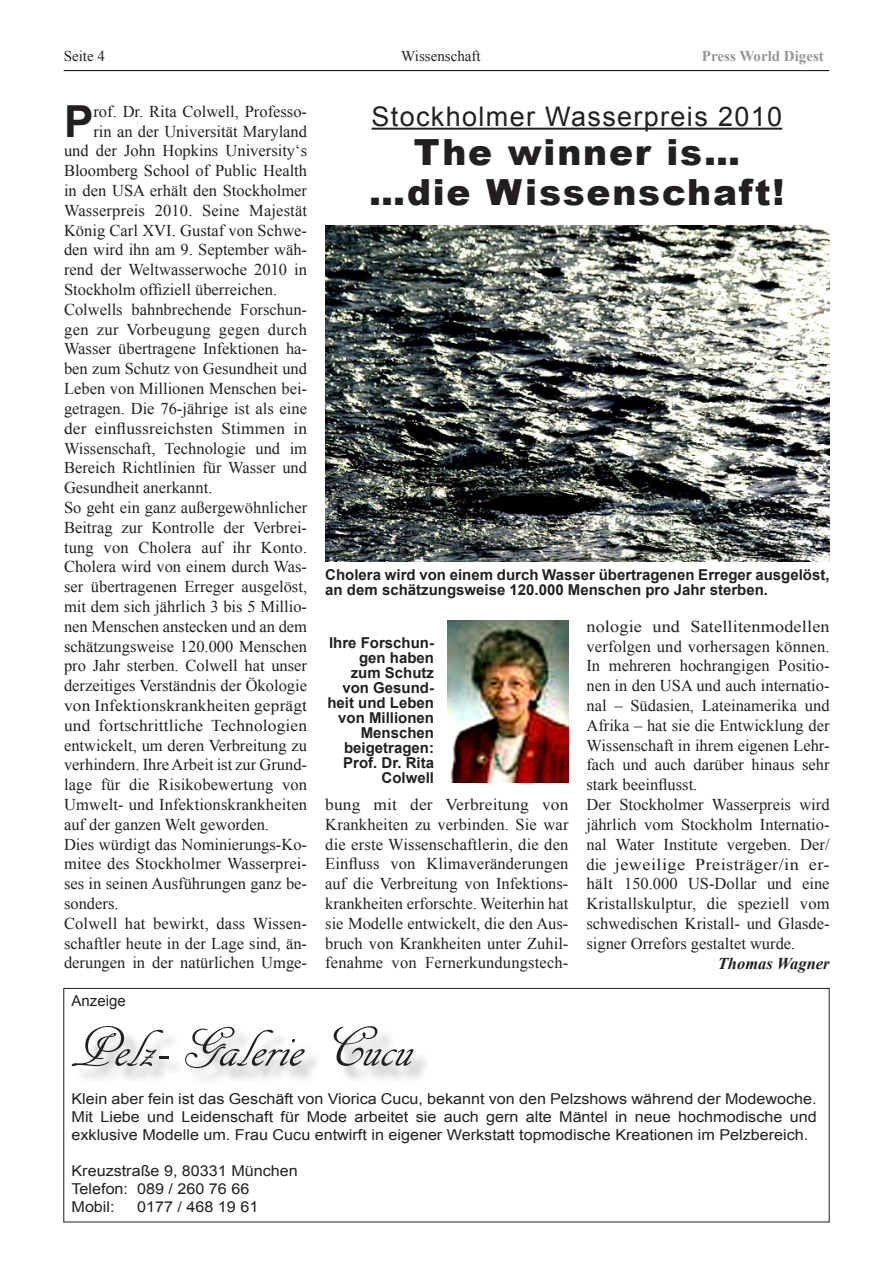
<style>
.page{position:relative;width:893px;height:1263px;background:#fff}
.page>*{position:absolute;margin:0;border:0;box-sizing:border-box;transform-origin:0 0}
.t1{font:60px "ARDECODE";color:#231f20}
.t2{font:700 44.1px "Arial";color:#231f20}
._5-Titel_klein{font:900 36px "Arial";letter-spacing:.05em;color:#231f20}
._5-Titel_klein-2{font:27px "Arial";letter-spacing:.05em;color:#231f20}
.t3{font:16.5px/19.8px "Times New Roman";color:#231f20;text-align:justify}
.t4{font:16.5px/19.8px "Times New Roman";color:#231f20;text-align:justify;scale:1.05 1}
.t5{font:16.5px/19.8px "Times New Roman";color:#231f20;text-align:justify;scale:1.1 1}
.t6{font:italic 700 16.5px "Times New Roman";color:#231f20}
.t7{font:15px/18px "Arial";color:#231f20;text-align:justify;scale:1.08 1}
.t8{font:700 15px/15px "Arial";color:#231f20;text-align:right}
._3-Grundschrift_ohne{font:15px "Times New Roman";color:#231f20}
._3-Grundschrift_ohne-2{font:700 15px "Times New Roman";color:#939598}
.t9{font:15px "Arial";color:#231f20}
</style>
<div class="page">
<hr style="left:64px;top:70px;width:765px;height:1px;background:#231f20">
<hr style="left:372px;top:128px;width:410px;height:2px;background:#231f20">
<img style="left:325px;top:225px;width:505px;height:336px">
<img style="left:448px;top:620px;width:120px;height:163px">
<div style="left:75px;top:1028px;width:356px;height:59px;background:#231f20;opacity:.41"></div>
<div style="left:63px;top:988px;width:767px;height:234px;border:1px solid #231f20"></div>
<p class="_3-Grundschrift_ohne" style="left:64px;top:46px;width:43px">Seite 4</p>
<p class="_3-Grundschrift_ohne" style="left:401px;top:46px;width:81px">Wissenschaft</p>
<p class="_3-Grundschrift_ohne-2" style="left:702px;top:46px;width:123px">Press World Digest</p>
<p class="t2" style="left:64px;top:92px;width:31px">P</p>
<p class="t3" style="left:93px;top:101px;width:215px">rof. Dr. Rita Colwell, Professo-</p>
<p class="t3" style="left:93px;top:121px;width:215px">rin an der Universität Maryland</p>
<p class="t3" style="left:64px;top:141px;width:245px">und der John Hopkins University‘s</p>
<p class="t3" style="left:64px;top:161px;width:245px">Bloomberg School of Public Health</p>
<p class="t3" style="left:64px;top:180px;width:245px">in den USA erhält den Stockholmer</p>
<p class="t3" style="left:64px;top:200px;width:245px">Wasserpreis 2010. Seine Majestät</p>
<p class="t3" style="left:64px;top:220px;width:245px">König Carl XVI. Gustaf von Schwe-</p>
<p class="t3" style="left:64px;top:240px;width:245px">den wird ihn am 9. September wäh-</p>
<p class="t3" style="left:64px;top:260px;width:245px">rend der Weltwasserwoche 2010 in</p>
<p class="t3" style="left:64px;top:279px;width:215px">Stockholm offiziell überreichen.</p>
<p class="t3" style="left:64px;top:299px;width:245px">Colwells bahnbrechende Forschun&shy;gen zur Vorbeugung gegen durch Wasser übertragene Infektionen ha&shy;ben zum Schutz von Gesundheit und Leben von Millionen Menschen bei&shy;getragen. Die 76-jährige ist als eine der einflussreichsten Stimmen in Wissenschaft, Technologie und im Bereich Richtlinien für Wasser und Gesundheit anerkannt.</p>
<p class="t3" style="left:64px;top:497px;width:245px">So geht ein ganz außergewöhnlicher Beitrag zur Kontrolle der Verbrei&shy;tung von Cholera auf ihr Konto.<br>Cholera wird von einem durch Was&shy;ser übertragenen Erreger ausgelöst, mit dem sich jährlich 3 bis 5 Millio&shy;nen Menschen anstecken und an dem schätzungsweise 120.000 Menschen pro Jahr sterben. Colwell hat unser derzeitiges Verständnis der Ökologie von Infektionskrankheiten geprägt und fortschrittliche Technologien entwickelt, um deren Verbreitung zu verhindern. Ihre Arbeit ist zur Grund&shy;lage für die Risikobewertung von Umwelt- und Infektionskrankheiten auf der ganzen Welt geworden.</p>
<p class="t3" style="left:64px;top:834px;width:245px">Dies würdigt das Nominierungs-Ko&shy;mitee des Stockholmer Wasserprei&shy;ses in seinen Ausführungen ganz be&shy;sonders.</p>
<p class="t3" style="left:64px;top:913px;width:245px">Colwell hat bewirkt, dass Wissen&shy;schaftler heute in der Lage sind, än&shy;derungen in der natürlichen Umge-</p>
<p class="_5-Titel_klein-2" style="left:372px;top:99px;width:412px">Stockholmer Wasserpreis 2010</p>
<p class="_5-Titel_klein" style="left:414px;top:126px;width:328px">The winner is…</p>
<p class="_5-Titel_klein" style="left:369px;top:166px;width:417px">…die Wissenschaft!</p>
<p class="t8" style="left:325px;top:567px;width:506px">Cholera wird von einem durch Wasser übertragenen Erreger ausgelöst,</p>
<p class="t8" style="left:325px;top:582px;width:444px">an dem schätzungsweise 120.000 Menschen pro Jahr sterben.</p>
<p class="t8" style="left:327px;top:635px;width:108px">Ihre Forschun&shy;gen haben zum Schutz von Gesund&shy;heit und Leben von Millionen<br>Menschen beigetragen:<br>Prof. Dr. Rita<br>Colwell</p>
<p class="t5" style="left:586px;top:616px;width:223px">nologie und Satellitenmodellen verfolgen und vorhersagen können.<br>In mehreren hochrangigen Positio&shy;nen in den USA und auch internatio&shy;nal – Südasien, Lateinamerika und Afrika – hat sie die Entwicklung der Wissenschaft in ihrem eigenen Lehr&shy;fach und auch darüber hinaus sehr stark beeinflusst.</p>
<p class="t3" style="left:586px;top:794px;width:245px">Der Stockholmer Wasserpreis wird jährlich vom Stockholm Internatio&shy;nal Water Institute vergeben. Der/ die jeweilige Preisträger/in er&shy;hält 150.000 US-Dollar und eine Kristallskulptur, die speziell vom schwedischen Kristall- und Glasde&shy;signer Orrefors gestaltet wurde.</p>
<p class="t6" style="left:718px;top:951px;width:113px">Thomas Wagner</p>
<p class="t4" style="left:325px;top:794px;width:233px">bung mit der Verbreitung von Krankheiten zu verbinden. Sie war die erste Wissenschaftlerin, die den Einfluss von Klimaveränderungen auf die Verbreitung von Infektions&shy;krankheiten erforschte. Weiterhin hat sie Modelle entwickelt, die den Aus&shy;bruch von Krankheiten unter Zuhil&shy;fenahme von Fernerkundungstech-</p>
<p class="t9" style="left:72px;top:991px;width:56px">Anzeige</p>
<p class="t1" style="left:72px;top:1013px;width:344px">Pelz-Galerie Cucu</p>
<p class="t7" style="left:72px;top:1090px;width:691px">Klein aber fein ist das Geschäft von Viorica Cucu, bekannt von den Pelzshows während der Modewoche.<br>Mit Liebe und Leidenschaft für Mode arbeitet sie auch gern alte Mäntel in neue hochmodische und exklusive Modelle um. Frau Cucu entwirft in eigener Werkstatt topmodische Kreationen im Pelzbereich.</p>
<p class="t7" style="left:72px;top:1162px;width:211px">Kreuzstraße 9, 80331 München</p>
<p class="t7" style="left:72px;top:1180px;width:166px">Telefon: 089 / 260 76 66</p>
<p class="t7" style="left:72px;top:1198px;width:41px">Mobil:</p>
<p class="t7" style="left:137px;top:1198px;width:114px">0177 / 468 19 61</p>
</div>
